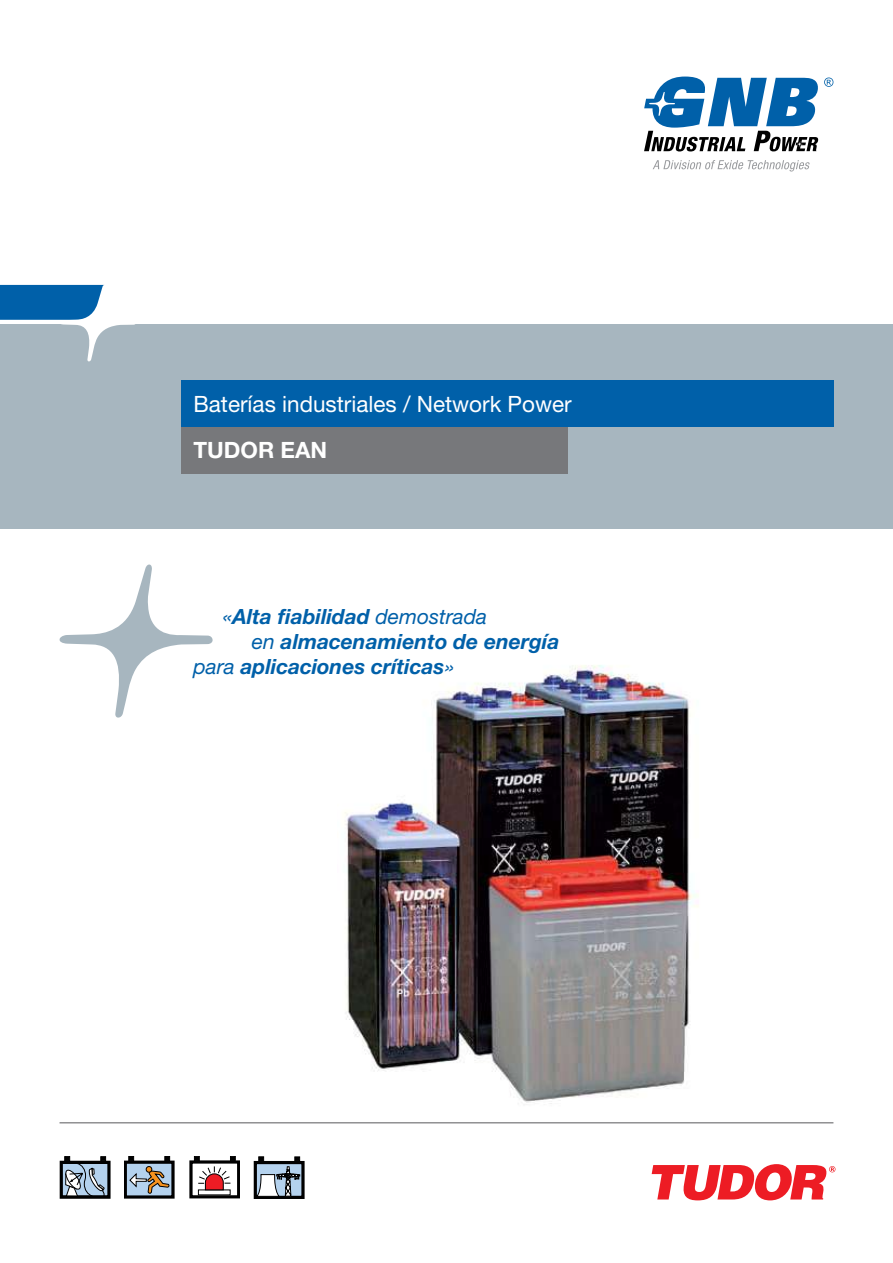
<style>
.page{position:relative;width:893px;height:1263px;background:#fff}
.page>*{position:absolute;margin:0;border:0;box-sizing:border-box;transform-origin:0 0}
.t1{font:22.5px "Helvetica Neue LT Std";color:#fff}
.t2{font:700 22.5px "Helvetica Neue LT Std";color:#fff}
.t3{font:italic 700 21px "Helvetica Neue LT Std";color:#0060a9}
.s1{font-weight:400}
</style>
<div class="page">
<svg style="left:653px;top:160px;width:157px;height:12px"></svg>
<svg style="left:824px;top:78px;width:9px;height:9px"></svg>
<svg style="left:644px;top:77px;width:174px;height:74px"></svg>
<svg style="left:652px;top:1164px;width:183px;height:36px"></svg>
<div style="left:189px;top:1160px;width:51px;height:38px;background:#fff;border:3px solid #000"></div>
<svg style="left:194px;top:1157px;width:41px;height:34px"></svg>
<div style="left:124px;top:1160px;width:51px;height:38px;background:#b4d2ee;border:3px solid #000"></div>
<svg style="left:129px;top:1157px;width:41px;height:37px"></svg>
<div style="left:146px;top:1166px;width:6px;height:7px;border:1px solid #000;border-radius:50%"></div>
<div style="left:60px;top:1161px;width:51px;height:38px;background:#b4d2ee;border:3px solid #000"></div>
<hr style="left:62px;top:1162px;width:46px;height:2px;background:#000">
<hr style="left:62px;top:1195px;width:46px;height:2px;background:#000">
<svg style="left:65px;top:1157px;width:41px;height:41px"></svg>
<svg style="left:254px;top:1161px;width:50px;height:38px"></svg>
<svg style="left:256px;top:1157px;width:44px;height:40px"></svg>
<div style="left:0;top:325px;width:893px;height:204px;background:#a7b6bf"></div>
<svg style="left:0;top:284px;width:137px;height:78px"></svg>
<div style="left:181px;top:427px;width:387px;height:47px;background:#77787b"></div>
<div style="left:181px;top:380px;width:652px;height:47px;background:#0060a9"></div>
<hr style="left:60px;top:1122px;width:773px;height:1px;background:#58595b">
<svg style="left:59px;top:564px;width:154px;height:154px"></svg>
<img style="left:344px;top:665px;width:355px;height:439px">
<p class="t1" style="left:193px;top:390px;width:380px">Baterías industriales / Network Power</p>
<p class="t2" style="left:193px;top:436px;width:135px">TUDOR EAN</p>
<p class="t3" style="left:223px;top:603px;width:266px"><span class="s1">«</span>Alta fiabilidad <span class="s1">demostrada</span></p>
<p class="t3" style="left:252px;top:629px;width:309px"><span class="s1">en</span> almacenamiento de energía</p>
<p class="t3" style="left:193px;top:654px;width:262px"><span class="s1">para</span> aplicaciones críticas<span class="s1">»</span></p>
</div>
